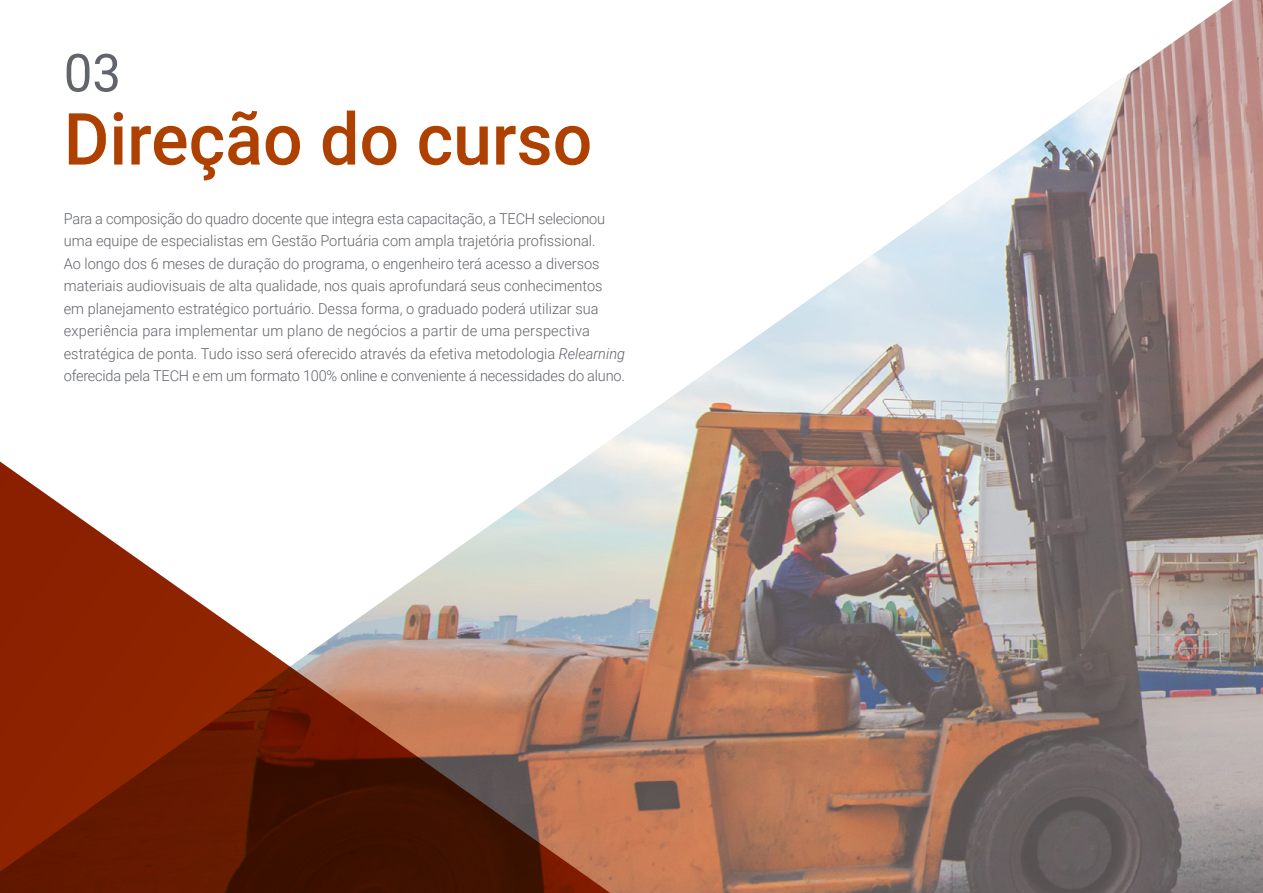
<style>
.page{position:relative;width:1263px;height:893px;background:#fff}
.page>*{position:absolute;margin:0;border:0;box-sizing:border-box;transform-origin:0 0}
.t1{font:500 72px "Roboto";color:#ae4000}
.t2{font:52.5px "Roboto";color:#61646a}
.t3{font:300 15px/22.5px "Roboto";color:#61646a}
.s1{font-style:italic}
</style>
<div class="page">
<img style="left:602px;top:0;width:661px;height:893px">
<svg style="left:0;top:446px;width:640px;height:447px"></svg>
<h2 class="t2" style="left:64px;top:36px;width:59px">03</h2>
<h1 class="t1" style="left:64px;top:89px;width:530px">Direção do curso</h1>
<p class="t3" style="left:64px;top:207px;width:563px">Para a composição do quadro docente que integra esta capacitação, a TECH selecionou uma equipe de especialistas em Gestão Portuária com ampla trajetória profissional.<br>Ao longo dos 6 meses de duração do programa, o engenheiro terá acesso a diversos materiais audiovisuais de alta qualidade, nos quais aprofundará seus conhecimentos em planejamento estratégico portuário. Dessa forma, o graduado poderá utilizar sua experiência para implementar um plano de negócios a partir de uma perspectiva estratégica de ponta. Tudo isso será oferecido através da efetiva metodologia <span class="s1">Relearning </span>oferecida pela TECH e em um formato 100% online e conveniente á necessidades do aluno.</p>
</div>
